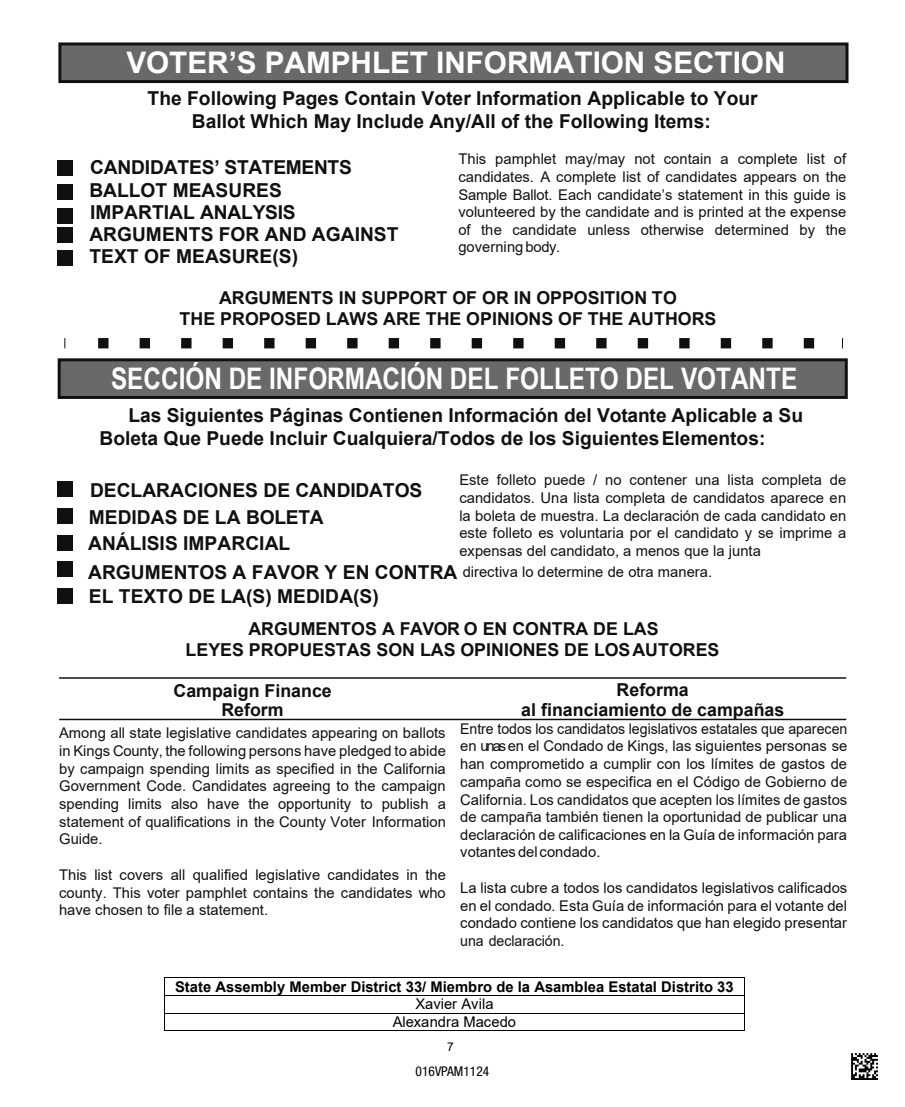
<style>
.page{position:relative;width:905px;height:1107px;background:#fff}
.page>*{position:absolute;margin:0;border:0;box-sizing:border-box;transform-origin:0 0}
.t1{font:700 29.7px "Arial Narrow";color:#fff}
.t2{font:700 29.7px "Arial";color:#fff}
.t3{font:700 19.2px/22.2px "Arial";color:#101010}
.t4{font:700 17.85px/21.3px "Arial";color:#101010;text-align:center}
.t5{font:14.7px/17.7px "Arial";color:#101010;text-align:justify}
.t6{font:14.7px/17.7px "Arial";color:#101010;text-align:justify;scale:.96 1}
.t7{font:700 14.7px "Arial";color:#000}
.t8{font:14.7px/17.9px "Arial";color:#000;text-align:center}
.t9{font:condensed 13.5px "Helvetica Neue LT Std";color:#000}
.t10{font:12px "Arial";color:#000}
.s1{font-weight:700;font-size:19.2px}
</style>
<div class="page">
<hr style="left:59px;top:719px;width:787px;height:1px;background:#101010">
<hr style="left:165px;top:977px;width:579px;height:1px;background:#000">
<hr style="left:165px;top:995px;width:579px;height:1px;background:#000">
<hr style="left:165px;top:1013px;width:579px;height:1px;background:#000">
<svg style="left:164px;top:977px;width:1px;height:54px"></svg>
<hr style="left:165px;top:1030px;width:579px;height:1px;background:#000">
<svg style="left:744px;top:977px;width:1px;height:54px"></svg>
<hr style="left:59px;top:677px;width:787px;height:2px;background:#101010">
<div style="left:60px;top:44px;width:787px;height:38px;background:#696969"></div>
<div style="left:58px;top:42px;width:790px;height:41px;border:3px solid #101010"></div>
<svg style="left:98px;top:338px;width:717px;height:10px"></svg>
<div style="left:59px;top:360px;width:787px;height:37px;background:#696969"></div>
<div style="left:58px;top:358px;width:789px;height:41px;border:3px solid #101010"></div>
<div style="left:58px;top:161px;width:15px;height:15px;background:#101010"></div>
<div style="left:58px;top:184px;width:15px;height:15px;background:#101010"></div>
<div style="left:58px;top:208px;width:15px;height:15px;background:#101010"></div>
<div style="left:58px;top:227px;width:15px;height:15px;background:#101010"></div>
<div style="left:58px;top:251px;width:15px;height:15px;background:#101010"></div>
<div style="left:58px;top:482px;width:15px;height:15px;background:#101010"></div>
<div style="left:58px;top:508px;width:15px;height:16px;background:#101010"></div>
<div style="left:58px;top:535px;width:15px;height:15px;background:#101010"></div>
<div style="left:58px;top:561px;width:15px;height:16px;background:#101010"></div>
<div style="left:58px;top:588px;width:15px;height:15px;background:#101010"></div>
<svg style="left:851px;top:1053px;width:27px;height:25px"></svg>
<hr style="left:851px;top:1078px;width:27px;height:2px;background:#000">
<h1 class="t2" style="left:126px;top:42px;width:660px">VOTER’S PAMPHLET INFORMATION SECTION</h1>
<h2 class="t3" style="left:147px;top:87px;width:611px;line-height:23px;text-align:center">The Following Pages Contain Voter Information Applicable to Your<br>Ballot Which May Include Any/All of the Following Items:</h2>
<h2 class="t3" style="left:89px;top:157px;width:310px">CANDIDATES’ STATEMENTS<br>BALLOT MEASURES<br>IMPARTIAL ANALYSIS<br>ARGUMENTS FOR AND AGAINST<br>TEXT OF MEASURE(S)</h2>
<p class="t5" style="left:458px;top:150px;width:389px">This pamphlet may/may not contain a complete list of candidates. A complete list of candidates appears on the Sample Ballot. Each candidate’s statement in this guide is volunteered by the candidate and is printed at the expense of the candidate unless otherwise determined by the governingbody.</p>
<p class="t4" style="left:179px;top:287px;width:538px">ARGUMENTS IN SUPPORT OF OR IN OPPOSITION TO<br>THE PROPOSED LAWS ARE THE OPINIONS OF THE AUTHORS</p>
<h1 class="t1" style="left:111px;top:356px;width:687px">SECCIÓN DE INFORMACIÓN DEL FOLLETO DEL VOTANTE</h1>
<h2 class="t3" style="left:99px;top:404px;width:705px;line-height:23px;text-indent:29px">Las Siguientes Páginas Contienen Información del Votante Aplicable a Su<br>Boleta Que Puede Incluir Cualquiera/Todos de los SiguientesElementos:</h2>
<h2 class="t3" style="left:88px;top:477px;width:335px;line-height:26.5px">DECLARACIONES DE CANDIDATOS<br>MEDIDAS DE LA BOLETA<br>ANÁLISIS IMPARCIAL</h2>
<p class="t5" style="left:459px;top:471px;width:388px">Este folleto puede / no contener una lista completa de candidatos. Una lista completa de candidatos aparece en la boleta de muestra. La declaración de cada candidato en este folleto es voluntaria por el candidato y se imprime a expensas del candidato, a menos que la junta</p>
<p class="t5" style="left:88px;top:562px;width:625px"><span class="s1">ARGUMENTOS A FAVOR Y EN CONTRA</span> directiva lo determine de otra manera.</p>
<h2 class="t3" style="left:89px;top:585px;width:291px">EL TEXTO DE LA(S) MEDIDA(S)</h2>
<p class="t4" style="left:186px;top:618px;width:535px">ARGUMENTOS A FAVOR O EN CONTRA DE LAS<br>LEYES PROPUESTAS SON LAS OPINIONES DE LOSAUTORES</p>
<p class="t4" style="left:173px;top:681px;width:160px;line-height:19.4px">Campaign Finance<br>Reform</p>
<p class="t5" style="left:59px;top:724px;width:388px">Among all state legislative candidates appearing on ballots in Kings County, the following persons have pledged to abide by campaign spending limits as specified in the California Government Code. Candidates agreeing to the campaign spending limits also have the opportunity to publish a statement of qualifications in the County Voter Information Guide.</p>
<p class="t5" style="left:59px;top:866px;width:388px">This list covers all qualified legislative candidates in the county. This voter pamphlet contains the candidates who have chosen to file a statement.</p>
<p class="t4" style="left:521px;top:680px;width:264px;line-height:19.8px">Reforma<br>al financiamiento de campañas</p>
<p class="t6" style="left:460px;top:720px;width:405px">Entre todos los candidatos legislativos estatales que aparecen en unasen el Condado de Kings, las siguientes personas se han comprometido a cumplir con los límites de gastos de campaña como se especifica en el Código de Gobierno de California. Los candidatos que acepten los límites de gastos de campaña también tienen la oportunidad de publicar una declaración de calificaciones en la Guía de información para votantes del condado.</p>
<p class="t5" style="left:460px;top:879px;width:388px">La lista cubre a todos los candidatos legislativos calificados en el condado. Esta Guía de información para el votante del condado contiene los candidatos que han elegido presentar una declaración.</p>
<p class="t7" style="left:175px;top:976px;width:560px">State Assembly Member District 33/ Miembro de la Asamblea Estatal Distrito 33</p>
<p class="t8" style="left:392px;top:995px;width:125px">Xavier Avila<br>Alexandra Macedo</p>
<p class="t10" style="left:447px;top:1039px;width:8px">7</p>
<p class="t9" style="left:415px;top:1064px;width:75px">016VPAM1124</p>
</div>
